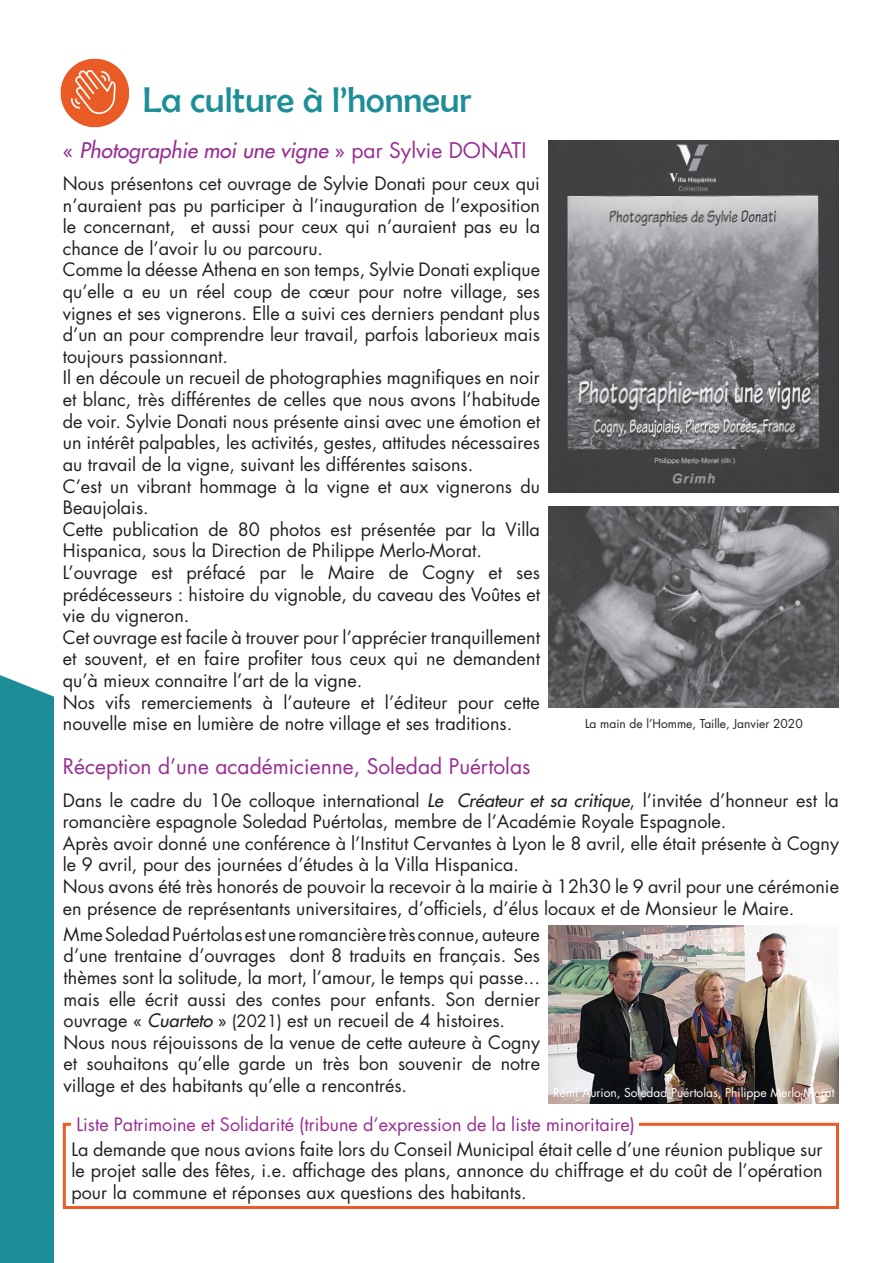
<style>
.page{position:relative;width:893px;height:1263px;background:#fff}
.page>*{position:absolute;margin:0;border:0;box-sizing:border-box;transform-origin:0 0}
.t1{font:36px "Berlin Sans FB";color:#1d8e98}
.t2{font:21px "Futura Std";color:#972e92}
.t3{font:italic 500 21px "Futura Std";color:#972e92}
.t4{font:18px/21.6px "Futura Std";color:#231f20;text-align:justify}
.t5{font:18px "Futura Std";color:#972e92}
.t6{font:12px "Futura Std";color:#fff}
.t7{font:12px "Futura Std";color:#231f20}
.s1{font-weight:400;font-style:normal}
.s2{font-weight:500;font-style:italic}
.s3{font-size:16.5px}
</style>
<div class="page">
<div style="left:0;top:675px;width:54px;height:588px;background:#1d8e98"></div>
<img style="left:61px;top:58px;width:68px;height:69px">
<div style="left:63px;top:1123px;width:776px;height:86px;border:3px solid #eb5b26"></div>
<div style="left:71px;top:1111px;width:568px;height:33px;background:#fff"></div>
<img style="left:549px;top:140px;width:289px;height:352px">
<img style="left:549px;top:507px;width:289px;height:200px">
<img style="left:549px;top:926px;width:290px;height:177px">
<p class="t1" style="left:143px;top:80px;width:330px">La culture à l’honneur</p>
<p class="t3" style="left:63px;top:137px;width:465px"><span class="s1">«</span> Photographie moi une vigne <span class="s1">» par Sylvie DONATI</span></p>
<p class="t4" style="left:63px;top:173px;width:479px">Nous présentons cet ouvrage de Sylvie Donati pour ceux qui n’auraient pas pu participer à l’inauguration de l’exposition le concernant, et aussi pour ceux qui n’auraient pas eu la chance de l’avoir lu ou parcouru.</p>
<p class="t4" style="left:63px;top:259px;width:479px">Comme la déesse Athena en son temps, Sylvie Donati explique qu’elle a eu un réel coup de cœur pour notre village, ses vignes et ses vignerons. Elle a suivi ces derniers pendant plus d’un an pour comprendre leur travail, parfois laborieux mais toujours passionnant.</p>
<p class="t4" style="left:63px;top:367px;width:479px">Il en découle un recueil de photographies magnifiques en noir et blanc, très différentes de celles que nous avons l’habitude de voir. Sylvie Donati nous présente ainsi avec une émotion et un intérêt palpables, les activités, gestes, attitudes nécessaires au travail de la vigne, suivant les différentes saisons.</p>
<p class="t4" style="left:63px;top:475px;width:479px">C’est un vibrant hommage à la vigne et aux vignerons du<br>Beaujolais.</p>
<p class="t4" style="left:63px;top:518px;width:479px">Cette publication de 80 photos est présentée par la Villa<br>Hispanica, sous la Direction de Philippe Merlo-Morat.</p>
<p class="t4" style="left:63px;top:562px;width:479px">L’ouvrage est préfacé par le Maire de Cogny et ses prédécesseurs : histoire du vignoble, du caveau des Voûtes et vie du vigneron.</p>
<p class="t4" style="left:63px;top:626px;width:479px">Cet ouvrage est facile à trouver pour l’apprécier tranquillement</p>
<p class="t4" style="left:63px;top:648px;width:479px">et souvent, et en faire profiter tous ceux qui ne demandent qu’à mieux connaitre l’art de la vigne.</p>
<p class="t4" style="left:63px;top:691px;width:479px">Nos vifs remerciements à l’auteure et l’éditeur pour cette nouvelle mise en lumière de notre village et ses traditions.</p>
<p class="t7" style="left:585px;top:715px;width:219px">La main de l’Homme, Taille, Janvier 2020</p>
<p class="t2" style="left:63px;top:753px;width:469px">Réception d’une académicienne, Soledad Puértolas</p>
<p class="t4" style="left:63px;top:789px;width:778px">Dans le cadre du 10e colloque international <span class="s2">Le Créateur et sa critique</span>, l’invitée d’honneur est la romancière espagnole Soledad Puértolas, membre de l’Académie Royale Espagnole.</p>
<p class="t4" style="left:63px;top:833px;width:778px">Après avoir donné une conférence à l’Institut Cervantes à Lyon le 8 avril, elle était présente à Cogny le 9 avril, pour des journées d’études à la Villa Hispanica.</p>
<p class="t4" style="left:63px;top:876px;width:778px">Nous avons été très honorés de pouvoir la recevoir à la mairie à 12h30 le 9 avril pour une cérémonie en présence de représentants universitaires, d’officiels, d’élus locaux et de Monsieur le Maire.</p>
<p class="t4" style="left:64px;top:923px;width:478px">Mme Soledad Puértolas est une romancière très connue, auteure d’une trentaine d’ouvrages dont 8 traduits en français. Ses thèmes sont la solitude, la mort, l’amour, le temps qui passe... mais elle écrit aussi des contes pour enfants. Son dernier ouvrage « <span class="s2">Cuarteto</span> » <span class="s3">(2021)</span> est un recueil de 4 histoires.</p>
<p class="t4" style="left:64px;top:1031px;width:478px">Nous nous réjouissons de la venue de cette auteure à Cogny et souhaitons qu’elle garde un très bon souvenir de notre village et des habitants qu’elle a rencontrés.</p>
<p class="t6" style="left:553px;top:1085px;width:283px">Rémi Aurion, Soledad Puértolas, Philippe Merlo-Morat</p>
<p class="t5" style="left:76px;top:1113px;width:560px">Liste Patrimoine et Solidarité (tribune d’expression de la liste minoritaire)</p>
<p class="t4" style="left:71px;top:1138px;width:753px">La demande que nous avions faite lors du Conseil Municipal était celle d’une réunion publique sur le projet salle des fêtes, i.e. affichage des plans, annonce du chiffrage et du coût de l’opération pour la commune et réponses aux questions des habitants.</p>
</div>
